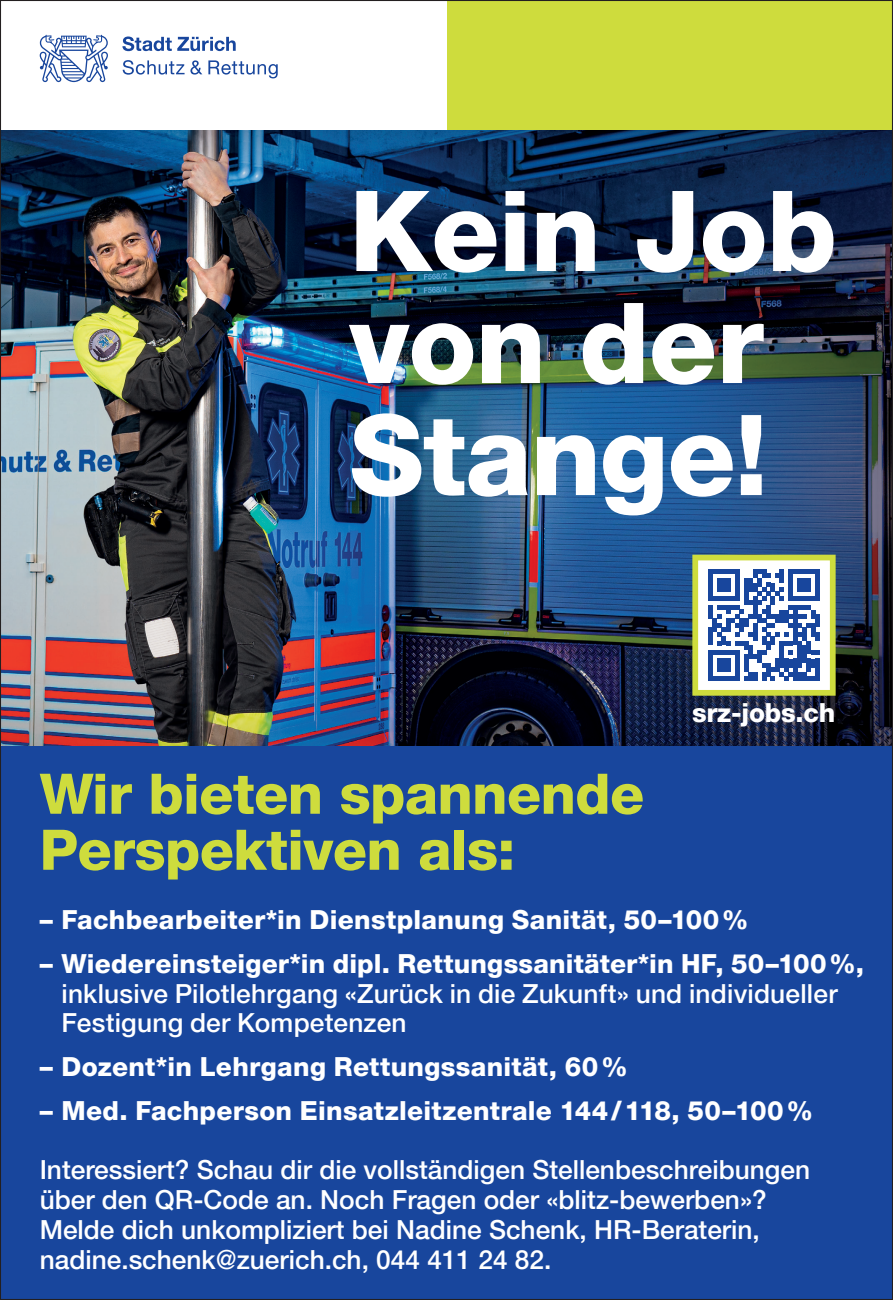
<style>
.page{position:relative;width:893px;height:1300px;background:#fff}
.page>*{position:absolute;margin:0;border:0;box-sizing:border-box;transform-origin:0 0}
.t1{font:800 112px/112px "Helvetica Neue LT Pro";letter-spacing:-.01em;color:#fff}
.t2{font:800 56px/56px "Helvetica Neue LT Pro";letter-spacing:-.01em;color:#cedc3d}
.t3{font:500 26.25px/29.8px "Helvetica Neue LT Pro";color:#fff}
.t4{font:800 26.25px "Helvetica Neue LT Pro";letter-spacing:.01em;color:#fff}
.t5{font:800 26.25px "Helvetica Neue LT Pro";letter-spacing:-.01em;color:#fff}
</style>
<div class="page">
<img style="left:2px;top:129px;width:889px;height:617px">
<div style="left:0;top:746px;width:893px;height:554px;background:#18469d"></div>
<div style="left:446px;top:0;width:447px;height:129px;background:#cedc3d"></div>
<svg style="left:123px;top:60px;width:79px;height:15px"></svg>
<svg style="left:208px;top:60px;width:70px;height:18px"></svg>
<svg style="left:122px;top:36px;width:114px;height:15px"></svg>
<svg style="left:40px;top:35px;width:68px;height:47px"></svg>
<div style="left:692px;top:555px;width:144px;height:141px;background:#fff;border:6px solid #cedc3d"></div>
<svg style="left:708px;top:569px;width:112px;height:112px"></svg>
<div style="left:815px;top:659px;width:5px;height:13px;background:#18469d"></div>
<div style="left:815px;top:672px;width:5px;height:9px;background:#18469d"></div>
<p class="t1" style="left:349px;top:175px;width:489px">Kein Job von der<br>Stange!</p>
<p class="t5" style="left:692px;top:697px;width:145px">srz-jobs.ch</p>
<p class="t2" style="left:40px;top:766px;width:606px">Wir bieten spannende<br>Perspektiven als:</p>
<p class="t4" style="left:40px;top:904px;width:710px">– Fachbearbeiter*in Dienstplanung Sanität, 50–100%</p>
<p class="t4" style="left:40px;top:948px;width:826px">– Wiedereinsteiger*in dipl. Rettungssanitäter*in HF, 50–100%,</p>
<p class="t3" style="left:62px;top:978px;width:778px">inklusive Pilotlehrgang «Zurück in die Zukunft» und individueller<br>Festigung der Kompetenzen</p>
<p class="t4" style="left:40px;top:1051px;width:590px">– Dozent*in Lehrgang Rettungssanität, 60%</p>
<p class="t4" style="left:40px;top:1095px;width:775px">– Med. Fachperson Einsatzleitzentrale 144/118, 50–100%</p>
<p class="t3" style="left:40px;top:1154px;width:772px">Interessiert? Schau dir die vollständigen Stellenbeschreibungen über den QR-Code an. Noch Fragen oder «blitz-bewerben»?<br>Melde dich unkompliziert bei Nadine Schenk, HR-Beraterin, nadine.schenk@zuerich.ch, 044 411 24 82.</p>
</div>
